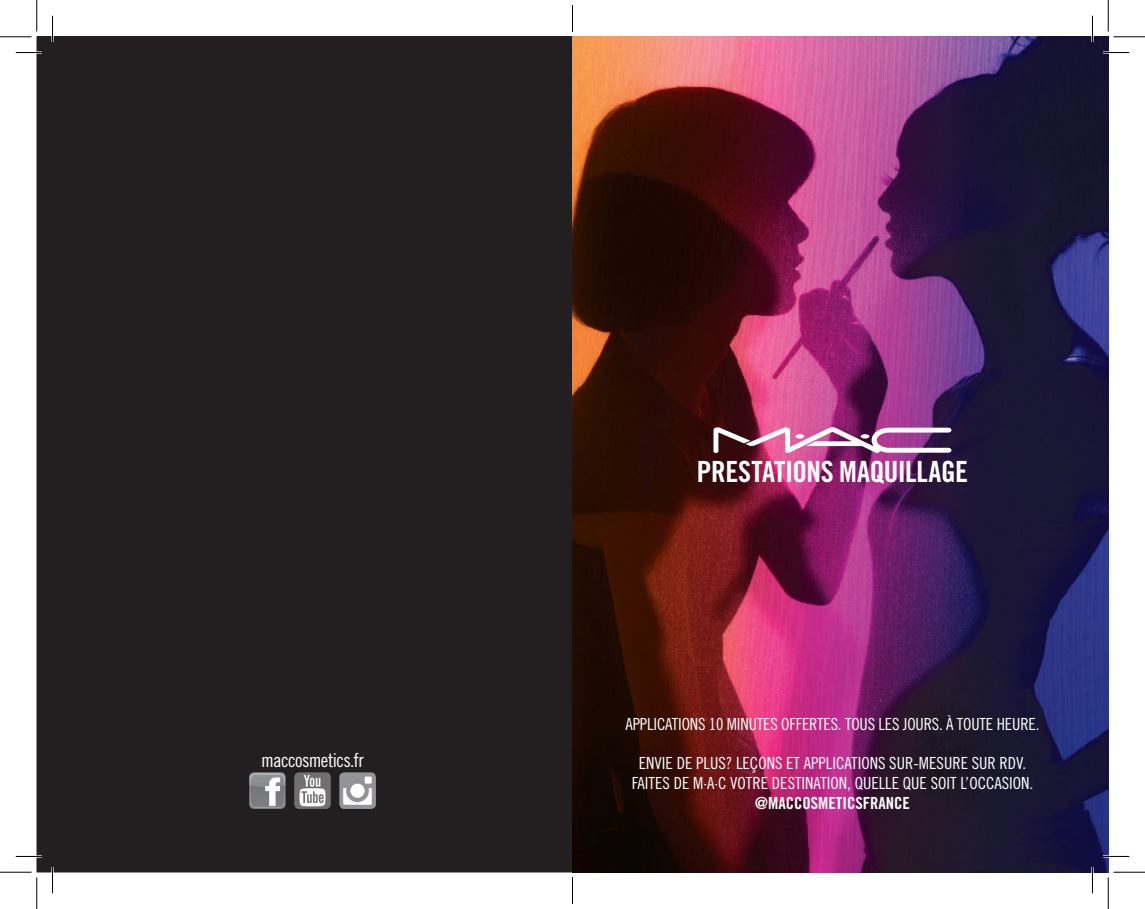
<style>
.page{position:relative;width:1145px;height:909px;background:#fff}
.page>*{position:absolute;margin:0;border:0;box-sizing:border-box;transform-origin:0 0}
.t1{font:29.22px "Trade Gothic Bold Cond Twenty";letter-spacing:-.01em;color:#fff}
.t2{font:19.25px "Trade Gothic Cond Eighteen";letter-spacing:-.03em;color:#fff}
.t3{font:16.62px/19.8px "Trade Gothic Cond Eighteen";color:#fff;text-align:center}
.t4{font:16.62px "Trade Gothic Bold Cond Twenty";color:#fff}
</style>
<div class="page">
<div style="left:37px;top:37px;width:560px;height:834px;background:#231f20"></div>
<img style="left:572px;top:37px;width:536px;height:835px">
<img style="left:713px;top:427px;width:238px;height:26px">
<img style="left:249px;top:772px;width:37px;height:36px">
<img style="left:294px;top:772px;width:37px;height:36px">
<img style="left:339px;top:772px;width:37px;height:36px">
<hr style="left:16px;top:51px;width:26px;height:3px;background:#fff">
<hr style="left:1102px;top:51px;width:27px;height:3px;background:#fff">
<hr style="left:16px;top:855px;width:26px;height:2px;background:#fff">
<hr style="left:1102px;top:855px;width:27px;height:2px;background:#fff">
<hr style="left:51px;top:16px;width:3px;height:26px;background:#fff">
<hr style="left:51px;top:866px;width:3px;height:26px;background:#fff">
<hr style="left:1091px;top:16px;width:2px;height:26px;background:#fff">
<hr style="left:1091px;top:866px;width:2px;height:26px;background:#fff">
<svg style="left:16px;top:52px;width:26px;height:1px"></svg>
<svg style="left:1102px;top:52px;width:27px;height:1px"></svg>
<svg style="left:16px;top:855px;width:26px;height:1px"></svg>
<svg style="left:1102px;top:855px;width:27px;height:1px"></svg>
<svg style="left:52px;top:16px;width:1px;height:26px"></svg>
<svg style="left:52px;top:866px;width:1px;height:26px"></svg>
<svg style="left:1092px;top:16px;width:1px;height:26px"></svg>
<svg style="left:1092px;top:866px;width:1px;height:26px"></svg>
<hr style="left:0;top:36px;width:32px;height:1px;background:#000">
<hr style="left:1113px;top:36px;width:31px;height:1px;background:#000">
<hr style="left:0;top:871px;width:32px;height:1px;background:#000">
<hr style="left:1113px;top:871px;width:31px;height:1px;background:#000">
<hr style="left:36px;top:0;width:1px;height:32px;background:#000">
<hr style="left:36px;top:877px;width:1px;height:31px;background:#000">
<hr style="left:1107px;top:0;width:1px;height:32px;background:#000">
<hr style="left:1107px;top:877px;width:1px;height:31px;background:#000">
<svg style="left:572px;top:5px;width:1px;height:27px"></svg>
<svg style="left:572px;top:877px;width:1px;height:26px"></svg>
<p class="t2" style="left:261px;top:748px;width:104px">maccosmetics.fr</p>
<h1 class="t1" style="left:697px;top:453px;width:273px">PRESTATIONS MAQUILLAGE</h1>
<p class="t3" style="left:625px;top:713px;width:415px">APPLICATIONS 10 MINUTES OFFERTES. TOUS LES JOURS. À TOUTE HEURE.</p>
<p class="t3" style="left:631px;top:753px;width:403px">ENVIE DE PLUS? LEÇONS ET APPLICATIONS SUR-MESURE SUR RDV.<br>FAITES DE M·A·C VOTRE DESTINATION, QUELLE QUE SOIT L’OCCASION.</p>
<p class="t4" style="left:755px;top:792px;width:157px">@MACCOSMETICSFRANCE</p>
</div>
